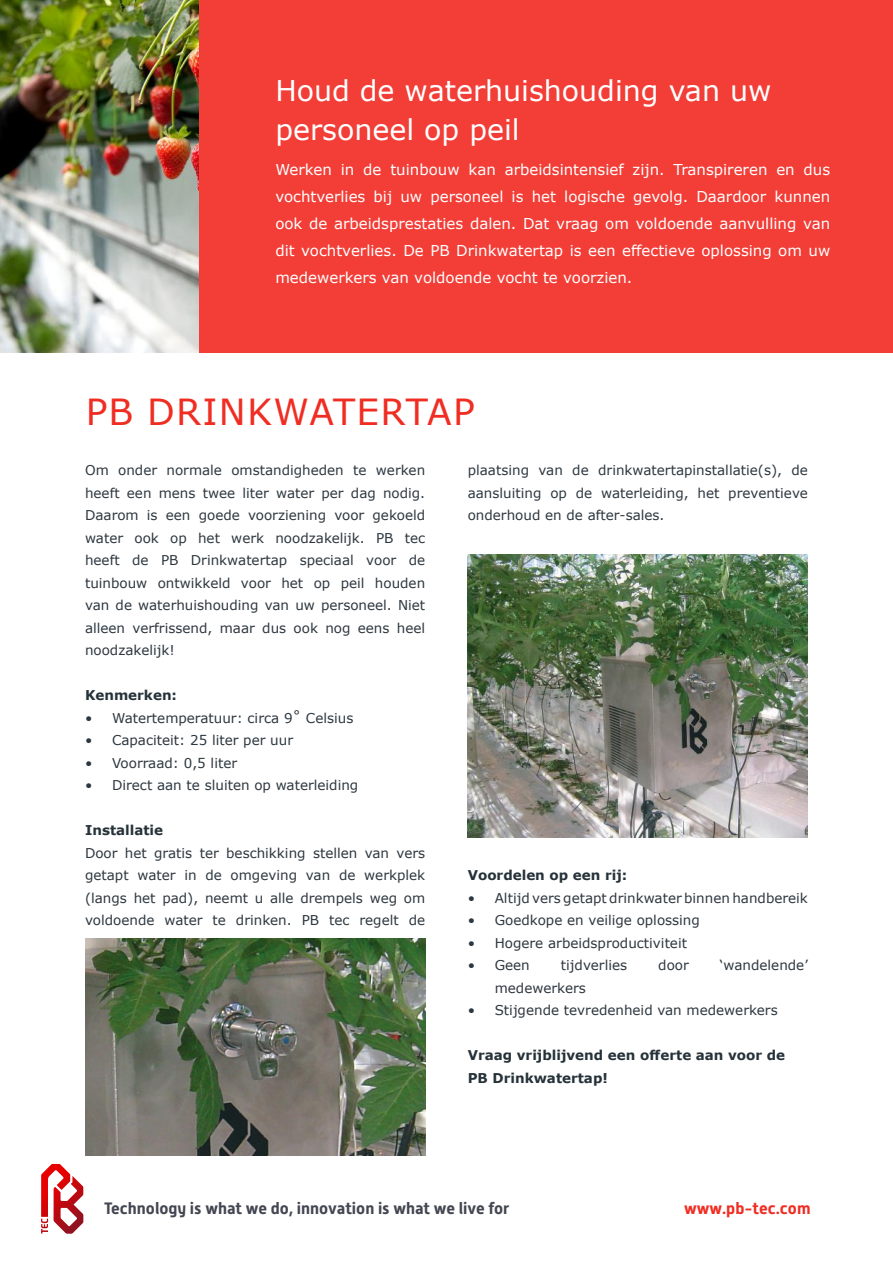
<style>
.page{position:relative;width:893px;height:1263px;background:#fff}
.page>*{position:absolute;margin:0;border:0;box-sizing:border-box;transform-origin:0 0}
.t1{font:36px "Verdana";letter-spacing:.035em;color:#f02d23}
.t2{font:28.5px/39px "Verdana";color:#fff}
.t3{font:700 16.5px "Alwyn New";color:#444752}
.t4{font:700 16.5px "Alwyn New";color:#f02d23}
.t5{font:15px/27px "Verdana";color:#fff;text-align:justify}
.t6{font:13.5px/22.5px "Verdana";color:#2d373f;text-align:justify}
.t7{font:700 13.5px/22.5px "Verdana";color:#263239}
</style>
<div class="page">
<img style="left:0;top:0;width:200px;height:353px">
<div style="left:200px;top:0;width:693px;height:353px;background:#f23e37"></div>
<img style="left:85px;top:938px;width:340px;height:217px">
<img style="left:468px;top:555px;width:340px;height:283px">
<svg style="left:41px;top:1164px;width:42px;height:69px"></svg>
<h2 class="t2" style="left:275px;top:71px;width:498px">Houd de waterhuishouding van uw personeel op peil</h2>
<p class="t5" style="left:275px;top:155px;width:556px">Werken in de tuinbouw kan arbeidsintensief zijn. Transpireren en dus vochtverlies bij uw personeel is het logische gevolg. Daardoor kunnen ook de arbeidsprestaties dalen. Dat vraag om voldoende aanvulling van dit vochtverlies. De PB Drinkwatertap is een effectieve oplossing om uw medewerkers van voldoende vocht te voorzien.</p>
<h1 class="t1" style="left:86px;top:387px;width:391px">PB DRINKWATERTAP</h1>
<p class="t6" style="left:85px;top:459px;width:342px">Om onder normale omstandigheden te werken heeft een mens twee liter water per dag nodig.<br>Daarom is een goede voorziening voor gekoeld water ook op het werk noodzakelijk. PB tec heeft de PB Drinkwatertap speciaal voor de tuinbouw ontwikkeld voor het op peil houden van de waterhuishouding van uw personeel. Niet alleen verfrissend, maar dus ook nog eens heel noodzakelijk!</p>
<p class="t7" style="left:85px;top:684px;width:94px">Kenmerken:</p>
<p class="t6" style="left:85px;top:706px;width:270px">• Watertemperatuur: circa 9˚ Celsius</p>
<p class="t6" style="left:85px;top:729px;width:210px">• Capaciteit: 25 liter per uur</p>
<p class="t6" style="left:85px;top:751px;width:154px">• Voorraad: 0,5 liter</p>
<p class="t6" style="left:85px;top:774px;width:275px">• Direct aan te sluiten op waterleiding</p>
<p class="t7" style="left:85px;top:819px;width:80px">Installatie</p>
<p class="t6" style="left:85px;top:841px;width:342px">Door het gratis ter beschikking stellen van vers getapt water in de omgeving van de werkplek (langs het pad), neemt u alle drempels weg om voldoende water te drinken. PB tec regelt de</p>
<p class="t6" style="left:468px;top:459px;width:342px">plaatsing van de drinkwatertapinstallatie(s), de aansluiting op de waterleiding, het preventieve onderhoud en de after-sales.</p>
<p class="t7" style="left:468px;top:864px;width:161px">Voordelen op een rij:</p>
<p class="t6" style="left:468px;top:886px;width:342px">• Altijd vers getapt drinkwater binnen handbereik</p>
<p class="t6" style="left:468px;top:909px;width:234px">• Goedkope en veilige oplossing</p>
<p class="t6" style="left:468px;top:931px;width:221px">• Hogere arbeidsproductiviteit</p>
<p class="t6" style="left:468px;top:954px;width:64px">• Geen</p>
<p class="t6" style="left:561px;top:954px;width:68px">tijdverlies</p>
<p class="t6" style="left:658px;top:954px;width:32px">door</p>
<p class="t6" style="left:720px;top:954px;width:90px">‘wandelende’</p>
<p class="t6" style="left:495px;top:976px;width:93px">medewerkers</p>
<p class="t6" style="left:468px;top:999px;width:311px">• Stijgende tevredenheid van medewerkers</p>
<p class="t7" style="left:468px;top:1044px;width:319px">Vraag vrijblijvend een offerte aan voor de<br>PB Drinkwatertap!</p>
<p class="t3" style="left:104px;top:1199px;width:407px">Technology is what we do, innovation is what we live for</p>
<p class="t4" style="left:684px;top:1199px;width:128px">www.pb-tec.com</p>
</div>
